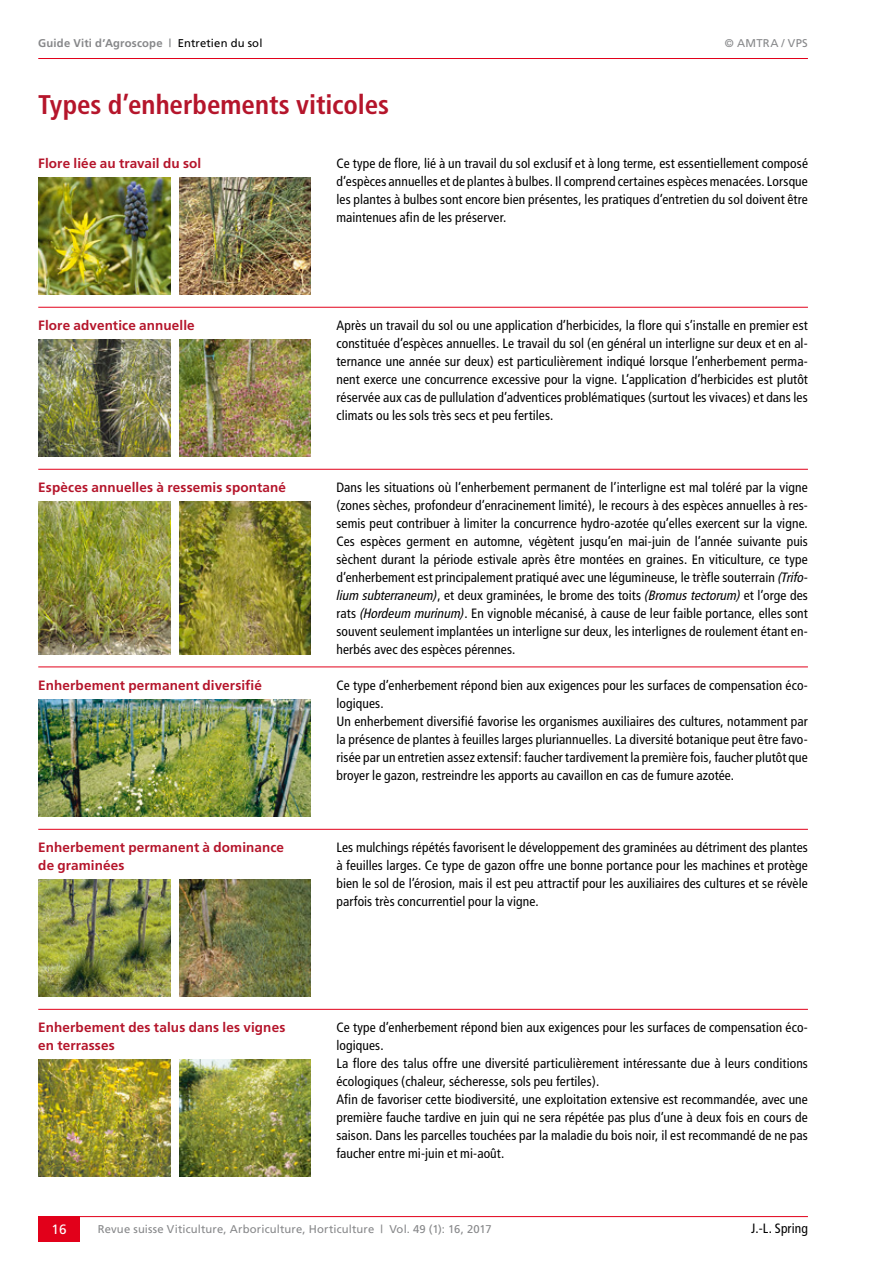
<style>
.page{position:relative;width:893px;height:1263px;background:#fff}
.page>*{position:absolute;margin:0;border:0;box-sizing:border-box;transform-origin:0 0}
.t1{font:700 condensed 27px "Frutiger";color:#b5152b}
.t2{font:condensed 13.5px/18px "Frutiger";letter-spacing:.01em;color:#000;text-align:justify}
.t3{font:700 13.5px/18px "Frutiger";letter-spacing:.01em;color:#b5152b}
.t4{font:13.5px "Frutiger";color:#fff}
.t5{font:11.25px "Frutiger";letter-spacing:.015em;color:#87888a}
.t6{font:700 11.25px "Frutiger";letter-spacing:.015em;color:#87888a}
.s1{font-weight:400;color:#000}
.s2{font-style:italic}
</style>
<div class="page">
<hr style="left:38px;top:58px;width:770px;height:1px;background:#e2001a">
<hr style="left:38px;top:1216px;width:770px;height:1px;background:#e2001a">
<div style="left:38px;top:1216px;width:42px;height:26px;background:#e2001a"></div>
<hr style="left:38px;top:307px;width:770px;height:1px;background:#e2001a">
<hr style="left:38px;top:469px;width:770px;height:1px;background:#e2001a">
<hr style="left:38px;top:666px;width:770px;height:1px;background:#e2001a">
<hr style="left:38px;top:829px;width:770px;height:1px;background:#e2001a">
<hr style="left:38px;top:1009px;width:770px;height:1px;background:#e2001a">
<img style="left:38px;top:177px;width:132px;height:117px">
<img style="left:38px;top:339px;width:132px;height:117px">
<img style="left:38px;top:501px;width:132px;height:153px">
<img style="left:38px;top:699px;width:273px;height:117px">
<img style="left:38px;top:879px;width:132px;height:117px">
<img style="left:38px;top:1059px;width:132px;height:117px">
<img style="left:179px;top:177px;width:132px;height:117px">
<img style="left:179px;top:339px;width:132px;height:117px">
<img style="left:179px;top:501px;width:132px;height:153px">
<img style="left:179px;top:879px;width:132px;height:117px">
<img style="left:179px;top:1059px;width:132px;height:117px">
<p class="t6" style="left:38px;top:37px;width:226px">Guide Viti d’Agroscope | <span class="s1">Entretien du sol</span></p>
<p class="t5" style="left:725px;top:37px;width:84px">© AMTRA / VPS</p>
<h1 class="t1" style="left:38px;top:89px;width:352px">Types d’enherbements viticoles</h1>
<p class="t3" style="left:38px;top:154px;width:164px">Flore liée au travail du sol</p>
<p class="t2" style="left:336px;top:155px;width:473px">Ce type de flore, lié à un travail du sol exclusif et à long terme, est essentiellement composé d’espèces annuelles et de plantes à bulbes. Il comprend certaines espèces menacées. Lorsque les plantes à bulbes sont encore bien présentes, les pratiques d’entretien du sol doivent être maintenues afin de les préserver.</p>
<p class="t3" style="left:38px;top:316px;width:158px">Flore adventice annuelle</p>
<p class="t2" style="left:336px;top:317px;width:473px">Après un travail du sol ou une application d’herbicides, la flore qui s’installe en premier est constituée d’espèces annuelles. Le travail du sol (en général un interligne sur deux et en al&shy;ternance une année sur deux) est particulièrement indiqué lorsque l’enherbement perma&shy;nent exerce une concurrence excessive pour la vigne. L’application d’herbicides est plutôt réservée aux cas de pullulation d’adventices problématiques (surtout les vivaces) et dans les climats ou les sols très secs et peu fertiles.</p>
<p class="t3" style="left:38px;top:478px;width:249px">Espèces annuelles à ressemis spontané</p>
<p class="t3" style="left:38px;top:676px;width:225px">Enherbement permanent diversifié</p>
<p class="t2" style="left:336px;top:479px;width:473px">Dans les situations où l’enherbement permanent de l’interligne est mal toléré par la vigne (zones sèches, profondeur d’enracinement limité), le recours à des espèces annuelles à res&shy;semis peut contribuer à limiter la concurrence hydro-azotée qu’elles exercent sur la vigne.<br>Ces espèces germent en automne, végètent jusqu’en mai-juin de l’année suivante puis sèchent durant la période estivale après être montées en graines. En viticulture, ce type d’enherbement est principalement pratiqué avec une légumineuse, le trèfle souterrain <span class="s2">(Trifo&shy;lium subterraneum)</span>, et deux graminées, le brome des toits <span class="s2">(Bromus tectorum)</span> et l’orge des rats <span class="s2">(Hordeum murinum)</span>. En vignoble mécanisé, à cause de leur faible portance, elles sont souvent seulement implantées un interligne sur deux, les interlignes de roulement étant en&shy;herbés avec des espèces pérennes.</p>
<p class="t2" style="left:336px;top:676px;width:473px;text-align:left">Ce type d’enherbement répond bien aux exigences pour les surfaces de compensation éco&shy;logiques.<br>Un enherbement diversifié favorise les organismes auxiliaires des cultures, notamment par la présence de plantes à feuilles larges pluriannuelles. La diversité botanique peut être favo&shy;risée par un entretien assez extensif: faucher tardivement la première fois, faucher plutôt que broyer le gazon, restreindre les apports au cavaillon en cas de fumure azotée.</p>
<p class="t3" style="left:38px;top:838px;width:247px">Enherbement permanent à dominance de graminées</p>
<p class="t2" style="left:336px;top:838px;width:473px">Les mulchings répétés favorisent le développement des graminées au détriment des plantes à feuilles larges. Ce type de gazon offre une bonne portance pour les machines et protège bien le sol de l’érosion, mais il est peu attractif pour les auxiliaires des cultures et se révèle parfois très concurrentiel pour la vigne.</p>
<p class="t3" style="left:38px;top:1018px;width:249px">Enherbement des talus dans les vignes en terrasses</p>
<p class="t2" style="left:336px;top:1019px;width:473px;text-align:left">Ce type d’enherbement répond bien aux exigences pour les surfaces de compensation éco&shy;logiques.<br>La flore des talus offre une diversité particulièrement intéressante due à leurs conditions écologiques (chaleur, sécheresse, sols peu fertiles).<br>Afin de favoriser cette biodiversité, une exploitation extensive est recommandée, avec une première fauche tardive en juin qui ne sera répétée pas plus d’une à deux fois en cours de saison. Dans les parcelles touchées par la maladie du bois noir, il est recommandé de ne pas faucher entre mi-juin et mi-août.</p>
<p class="t4" style="left:51px;top:1221px;width:17px">16</p>
<p class="t5" style="left:98px;top:1223px;width:395px">Revue suisse Viticulture, Arboriculture, Horticulture | Vol. 49 (1): 16, 2017</p>
<p class="t2" style="left:751px;top:1219px;width:58px">J.-L. Spring</p>
</div>
